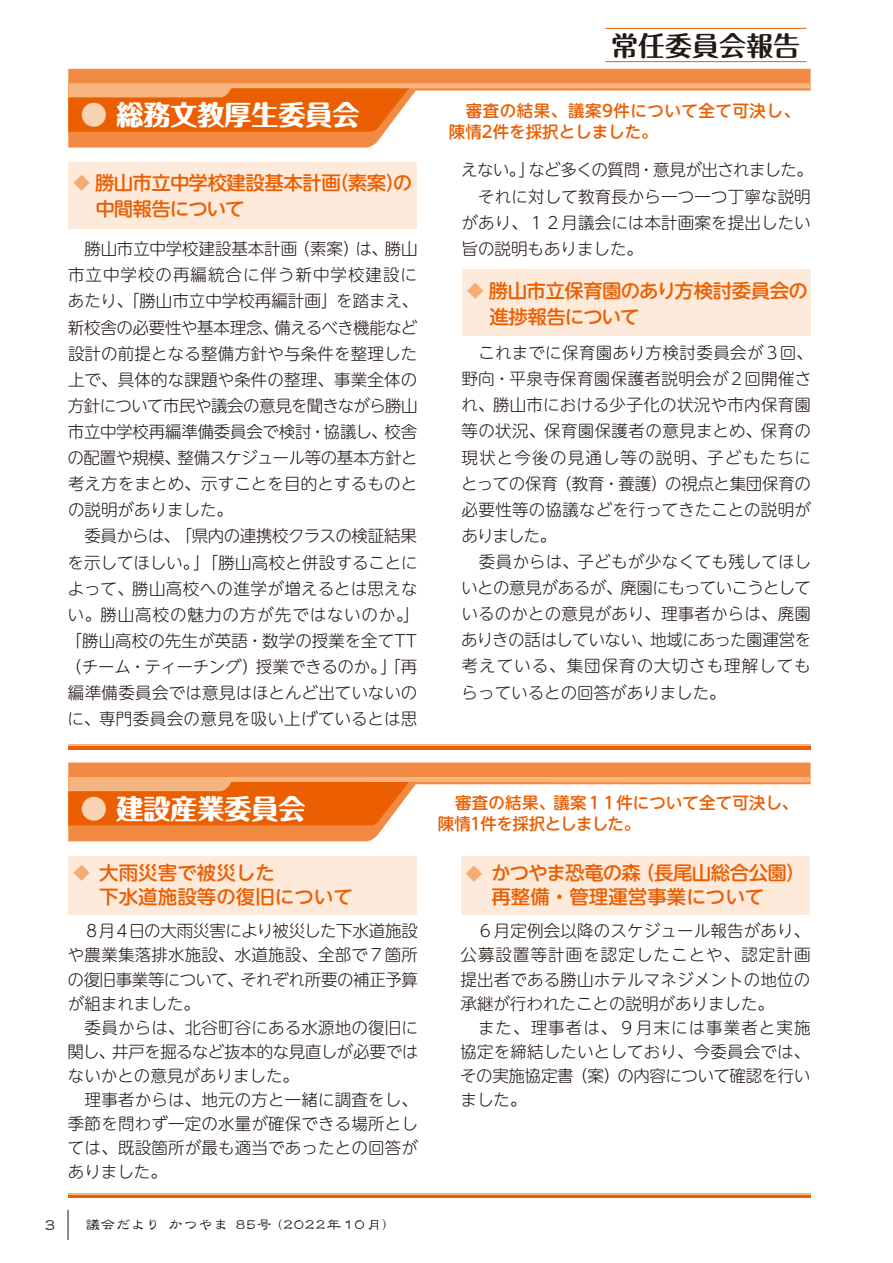
<style>
.page{position:relative;width:893px;height:1263px;background:#fff}
.page>*{position:absolute;margin:0;border:0;box-sizing:border-box;transform-origin:0 0}
.t1{font:800 27px "Maru Fo Pro";color:#fff}
.t2{font:700 27px "Maru Fo Pro";color:#231916}
.t3{font:500 19.05px "UD Shin M Go Pro";letter-spacing:-.025em;color:#eb5f02}
.t4{font:500 19.05px "UD Shin M Go Pro";color:#eb5f02}
.t5{font:500 19.05px "UD Shin M Go Pro";letter-spacing:-.045em;color:#eb5f02}
.t6{font:500 19.05px "UD Shin M Go Pro";letter-spacing:-.05em;color:#eb5f02}
.t7{font:300 16.5px/26.1px "UD Shin M Go Pro";letter-spacing:.01em;color:#231916}
.t8{font:300 16.5px/24px "UD Shin M Go Pro";letter-spacing:-.01em;color:#231916;text-align:right}
.t9{font:300 16.5px "UD Shin M Go Pro";letter-spacing:-.035em;color:#231916}
.t10{font:300 16.5px "UD Shin M Go Pro";letter-spacing:.065em;color:#231916}
.t11{font:300 16.5px/24px "UD Shin M Go Pro";letter-spacing:-.015em;color:#231916}
.t12{font:300 16.5px/26.1px "UD Shin M Go Pro";letter-spacing:-.02em;color:#231916}
.t13{font:500 16.5px "UD Shin M Go Pro";color:#eb5f02}
.t14{font:300 16.5px "UD Shin M Go Pro";letter-spacing:-.04em;color:#231916}
.t15{font:300 16.5px "UD Shin M Go Pro";letter-spacing:-.025em;color:#231916}
.t16{font:300 16.5px "UD Shin M Go Pro";letter-spacing:-.03em;color:#231916}
.t17{font:500 16.5px "UD Shin M Go Pro";letter-spacing:.03em;color:#eb5f02}
.t18{font:300 16.5px "UD Shin M Go Pro";letter-spacing:.06em;color:#231916}
.t19{font:300 16.5px "UD Shin M Go Pro";letter-spacing:.075em;color:#231916}
.t20{font:500 16.5px "UD Shin M Go Pro";letter-spacing:-.03em;color:#eb5f02}
.t21{font:500 16.5px "UD Shin M Go Pro";color:#f5ac73}
.t22{font:16.5px "DF Lei Sho Std W5";color:#231916}
.t23{font:15px "DF Lei Sho Std W5";color:#231916}
.t24{font:15px "DF Lei Sho Std W5";letter-spacing:-.285em;color:#231916}
.s1{color:#fad3b3}
</style>
<div class="page">
<svg style="left:68px;top:762px;width:742px;height:79px;fill:#f18b43"></svg>
<svg style="left:68px;top:777px;width:742px;height:48px"></svg>
<svg style="left:68px;top:1194px;width:742px;height:4px;background:#ed7421"></svg>
<hr style="left:68px;top:1193px;width:742px;height:1px;background:#f6b480">
<div style="left:461px;top:856px;width:349px;height:59px;background:#fdeada"></div>
<div style="left:68px;top:856px;width:349px;height:59px;background:#fdeada"></div>
<svg style="left:68px;top:69px;width:743px;height:79px;fill:#f18b43"></svg>
<svg style="left:68px;top:83px;width:742px;height:49px"></svg>
<hr style="left:68px;top:746px;width:742px;height:3px;background:#eb5f02">
<hr style="left:68px;top:744px;width:742px;height:2px;background:#f6b480">
<div style="left:68px;top:163px;width:349px;height:66px;background:#fdeada"></div>
<div style="left:462px;top:269px;width:348px;height:67px;background:#fdeada"></div>
<hr style="left:605px;top:28px;width:201px;height:1px;background:#eb5f02">
<hr style="left:605px;top:61px;width:201px;height:1px;background:#eb5f02">
<hr style="left:68px;top:1210px;width:1px;height:30px;background:#231916">
<h1 class="t1" style="left:81px;top:93px;width:280px"><span class="s1">●</span> 総務文教厚生委員会</h1>
<p class="t3" style="left:329px;top:167px;width:85px">（素案の）</p>
<p class="t3" style="left:95px;top:167px;width:247px">勝山市立中学校建設基本計画</p>
<p class="t21" style="left:73px;top:169px;width:18px">◆</p>
<p class="t6" style="left:68px;top:193px;width:178px">　中間報告について</p>
<p class="t7" style="left:294px;top:235px;width:67px">（素案）</p>
<p class="t7" style="left:68px;top:235px;width:231px">　勝山市立中学校建設基本計画</p>
<p class="t18" style="left:68px;top:262px;width:351px">市立中学校の再編統合に伴う新中学校建設に</p>
<p class="t7" style="left:68px;top:287px;width:352px">あたり、「勝山市立中学校再編計画」を踏まえ、</p>
<p class="t14" style="left:274px;top:314px;width:144px">備えるべき機能など</p>
<p class="t7" style="left:385px;top:235px;width:34px">勝山</p>
<p class="t7" style="left:355px;top:235px;width:34px">は、</p>
<p class="t8" style="left:68px;top:314px;width:212px">新校舎の必要性や基本理念、</p>
<p class="t7" style="left:68px;top:339px;width:351px">設計の前提となる整備方針や与条件を整理した</p>
<p class="t7" style="left:68px;top:366px;width:351px">上で、具体的な課題や条件の整理、事業全体の</p>
<p class="t14" style="left:68px;top:392px;width:351px">方針について市民や議会の意見を聞きながら勝山</p>
<p class="t7" style="left:385px;top:418px;width:34px">校舎</p>
<p class="t12" style="left:178px;top:418px;width:242px;text-indent:-110px">市立中学校再編準備委員会で検討・協議し、<br>整備スケジュール等の基本方針と</p>
<p class="t7" style="left:65px;top:444px;width:356px">の配置や規模、<br>考え方をまとめ、示すことを目的とするものとの説明がありました。<br>　委員からは、「県内の連携校クラスの検証結果を示してほしい。」「勝山高校と併設することによって、勝山高校への進学が増えるとは思えない。勝山高校の魅力の方が先ではないのか「。「勝山高校の先生が英語・数学の授業を全てTT（チーム・ティーチング）授業できるのか。」「再編準備委員会では意見はほとんど出ていないのに、専門委員会の意見を吸い上げているとは思</p>
<h1 class="t2" style="left:611px;top:24px;width:191px">常任委員会報告</h1>
<p class="t17" style="left:449px;top:97px;width:353px">　審査の結果、議案9件について全て可決し、</p>
<p class="t13" style="left:449px;top:118px;width:210px">陳情2件を採択としました。</p>
<p class="t9" style="left:528px;top:157px;width:286px">など多くの質問・意見が出されました。</p>
<p class="t7" style="left:461px;top:156px;width:351px">えない。」<br>　それに対して教育長から一つ一つ丁寧な説明があり、１２月議会には本計画案を提出したい旨の説明もありました。</p>
<p class="t3" style="left:489px;top:275px;width:320px">勝山市立保育園のあり方検討委員会の</p>
<p class="t21" style="left:467px;top:277px;width:18px">◆</p>
<p class="t5" style="left:462px;top:301px;width:179px">　進捗報告について</p>
<p class="t7" style="left:462px;top:339px;width:353px">　これまでに保育園あり方検討委員会が３回、</p>
<p class="t7" style="left:461px;top:365px;width:351px">野向・平泉寺保育園保護者説明会が２回開催さ</p>
<p class="t7" style="left:461px;top:391px;width:351px">れ、勝山市における少子化の状況や市内保育園</p>
<p class="t7" style="left:462px;top:417px;width:351px">等の状況、保育園保護者の意見まとめ、保育の</p>
<p class="t19" style="left:461px;top:444px;width:351px">現状と今後の見通し等の説明、子どもたちに</p>
<p class="t11" style="left:461px;top:470px;width:351px">とっての保育（教育・養護）の視点と集団保育の</p>
<p class="t7" style="left:462px;top:496px;width:351px">必要性等の協議などを行ってきたことの説明が</p>
<p class="t7" style="left:461px;top:522px;width:96px">ありました。</p>
<p class="t7" style="left:462px;top:548px;width:351px">　委員からは、子どもが少なくても残してほし</p>
<p class="t9" style="left:461px;top:574px;width:351px">いとの意見があるが、廃園にもっていこうとして</p>
<p class="t7" style="left:462px;top:600px;width:351px">いるのかとの意見があり、理事者からは、廃園</p>
<p class="t15" style="left:650px;top:627px;width:163px">地域にあった園運営を</p>
<p class="t7" style="left:461px;top:626px;width:351px">ありきの話はしていない、<br>考えている、集団保育の大切さも理解してもらっているとの回答がありました。</p>
<h1 class="t1" style="left:81px;top:787px;width:226px"><span class="s1">●</span> 建設産業委員会</h1>
<p class="t21" style="left:73px;top:860px;width:18px">◆</p>
<p class="t4" style="left:99px;top:858px;width:177px">大雨災害で被災した</p>
<p class="t4" style="left:99px;top:882px;width:255px">下水道施設等の復旧について</p>
<p class="t8" style="left:68px;top:918px;width:352px">　８月４日の大雨災害により被災した下水道施設や農業集落排水施設、水道施設、全部で７箇所それぞれ所要の補正予算</p>
<p class="t16" style="left:68px;top:966px;width:178px">の復旧事業等について、</p>
<p class="t7" style="left:68px;top:989px;width:133px">が組まれました。</p>
<p class="t7" style="left:68px;top:1013px;width:351px">　委員からは、北谷町谷にある水源地の復旧に</p>
<p class="t15" style="left:112px;top:1038px;width:308px">井戸を掘るなど抜本的な見直しが必要では</p>
<p class="t7" style="left:68px;top:1038px;width:352px;line-height:24px">関し、<br>ないかとの意見がありました。<br>　理事者からは、地元の方と一緒に調査をし、季節を問わず一定の水量が確保できる場所としては、既設箇所が最も適当であったとの回答がありました。</p>
<p class="t22" style="left:42px;top:1216px;width:18px">３</p>
<p class="t23" style="left:86px;top:1217px;width:77px">議会だより</p>
<p class="t24" style="left:267px;top:1217px;width:131px">（２０２２年１０月）</p>
<p class="t23" style="left:168px;top:1217px;width:105px">かつやま８５号</p>
<p class="t13" style="left:438px;top:789px;width:362px">　審査の結果、議案１１件について全て可決し、</p>
<p class="t20" style="left:438px;top:810px;width:204px">陳情1件を採択としました。</p>
<p class="t21" style="left:466px;top:860px;width:18px">◆</p>
<p class="t5" style="left:491px;top:858px;width:151px">かつやま恐竜の森</p>
<p class="t3" style="left:636px;top:858px;width:171px">（長尾山総合公園(</p>
<p class="t4" style="left:491px;top:882px;width:274px">再整備・管理運営事業について</p>
<p class="t7" style="left:460px;top:917px;width:351px">　６月定例会以降のスケジュール報告があり、</p>
<p class="t10" style="left:460px;top:942px;width:352px">公募設置等計画を認定したことや、認定計画</p>
<p class="t7" style="left:460px;top:965px;width:351px">提出者である勝山ホテルマネジメントの地位の</p>
<p class="t7" style="left:460px;top:989px;width:315px">承継が行われたことの説明がありました。</p>
<p class="t10" style="left:460px;top:1014px;width:352px">　また、理事者は、９月末には事業者と実施</p>
<p class="t7" style="left:460px;top:1037px;width:351px">協定を締結したいとしており、今委員会では、</p>
<p class="t16" style="left:618px;top:1062px;width:194px">の内容について確認を行い</p>
<p class="t11" style="left:460px;top:1062px;width:161px">その実施協定書（案）ました。</p>
</div>
